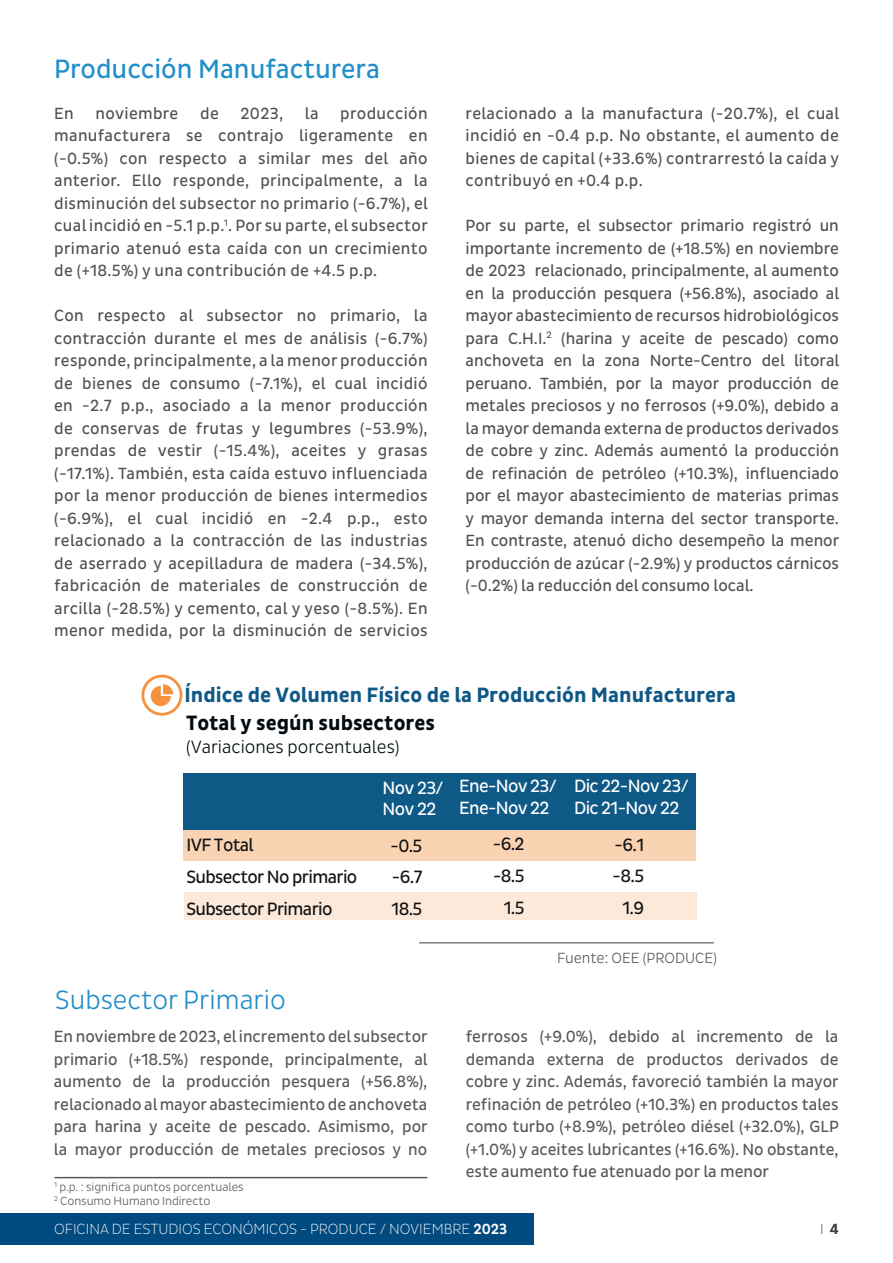
<style>
.page{position:relative;width:893px;height:1263px;background:#fff}
.page>*{position:absolute;margin:0;border:0;box-sizing:border-box;transform-origin:0 0}
.t1{font:27px "Pluto Sans Cond";color:#228ec8}
.t2{font:300 27px "Pluto Sans Cond";color:#228ec8}
.t3{font:700 21.15px "Pluto Sans Cond";color:#0f5987}
.t4{font:700 21.15px "Pluto Sans Cond";color:#020c10}
.t5{font:18.15px/31.7px "Pluto Sans Cond";letter-spacing:-.035em;color:#111416}
.t6{font:18.15px/21.8px "Pluto Sans Cond";letter-spacing:-.035em;color:#fff}
.t7{font:300 18.15px "Pluto Sans Cond";color:#020c10}
.t8{font:16.5px/22.5px "Pluto Sans Cond";letter-spacing:.02em;color:#4f5152;text-align:justify}
.t9{font:16.5px/22.5px "Pluto Sans Cond";color:#57585a;text-align:justify}
.t10{font:300 15px "Pluto Sans Cond Ex";color:#fff}
.t11{font:300 15px "Pluto Sans Cond";color:#57585a}
.t12{font:300 15px "Pluto Sans Cond Ex";color:#3e3e3f}
.t13{font:300 12px "Pluto Sans Cond";color:#57585a}
.s1{font-family:"Pluto Sans Cond";font-weight:500}
.s2{font-family:"Pluto Sans Cond";font-weight:700}
</style>
<div class="page">
<div style="left:0;top:1213px;width:534px;height:32px;background:#004a7f"></div>
<hr style="left:892px;top:1213px;width:1px;height:32px;background:#004a7f">
<div style="left:183px;top:829px;width:513px;height:32px;background:#fad3b2"></div>
<div style="left:185px;top:892px;width:512px;height:28px;background:#fce9d9"></div>
<div style="left:183px;top:773px;width:513px;height:56px;background:#0f5987"></div>
<div style="left:141px;top:675px;width:41px;height:41px;border:3px solid #f4923e;border-radius:50%"></div>
<svg style="left:151px;top:684px;width:22px;height:22px"></svg>
<hr style="left:419px;top:942px;width:295px;height:1px;background:#57585a">
<hr style="left:55px;top:1177px;width:372px;height:1px;background:#57585a">
<p class="t1" style="left:54px;top:54px;width:327px">Producción Manufacturera</p>
<p class="t8" style="left:54px;top:102px;width:375px;text-indent:286px">producción manufacturera se contrajo ligeramente en (-0.5%) con respecto a similar mes del año anterior. Ello responde, principalmente, a la disminución del subsector no primario (-6.7%), el cual incidió en -5.1 p.p.<sup>1</sup>. Por su parte, el subsector primario atenuó esta caída con un crecimiento de (+18.5%) y una contribución de +4.5 p.p.</p>
<p class="t8" style="left:54px;top:305px;width:375px">Con respecto al subsector no primario, la contracción durante el mes de análisis (-6.7%) responde, principalmente, a la menor producción de bienes de consumo (-7.1%), el cual incidió en -2.7 p.p., asociado a la menor producción de conservas de frutas y legumbres (-53.9%), prendas de vestir (-15.4%), aceites y grasas (-17.1%). También, esta caída estuvo influenciada por la menor producción de bienes intermedios (-6.9%), el cual incidió en -2.4 p.p., esto relacionado a la contracción de las industrias de aserrado y acepilladura de madera (-34.5%), fabricación de materiales de construcción de arcilla (-28.5%) y cemento, cal y yeso (-8.5%). En menor medida, por la disminución de servicios</p>
<p class="t8" style="left:54px;top:102px;width:21px">En</p>
<p class="t8" style="left:96px;top:102px;width:84px">noviembre</p>
<p class="t8" style="left:200px;top:102px;width:20px">de</p>
<p class="t8" style="left:241px;top:102px;width:44px">2023,</p>
<p class="t8" style="left:305px;top:102px;width:15px">la</p>
<p class="t8" style="left:466px;top:102px;width:375px">relacionado a la manufactura (-20.7%), el cual incidió en -0.4 p.p. No obstante, el aumento de bienes de capital (+33.6%) contrarrestó la caída y contribuyó en +0.4 p.p.</p>
<p class="t8" style="left:466px;top:215px;width:375px">Por su parte, el subsector primario registró un importante incremento de (+18.5%) en noviembre de 2023 relacionado, principalmente, al aumento en la producción pesquera (+56.8%), asociado al mayor abastecimiento de recursos hidrobiológicos para C.H.I.<sup>2</sup> (harina y aceite de pescado) como anchoveta en la zona Norte-Centro del litoral peruano. También, por la mayor producción de metales preciosos y no ferrosos (+9.0%), debido a la mayor demanda externa de productos derivados de cobre y zinc. Además aumentó la producción de refinación de petróleo (+10.3%), influenciado por el mayor abastecimiento de materias primas y mayor demanda interna del sector transporte.<br>En contraste, atenuó dicho desempeño la menor producción de azúcar (-2.9%) y productos cárnicos (-0.2%) la reducción del consumo local.</p>
<p class="t3" style="left:185px;top:683px;width:553px">Índice de Volumen Físico de la Producción Manufacturera</p>
<p class="t4" style="left:186px;top:711px;width:250px">Total y según subsectores</p>
<p class="t7" style="left:186px;top:736px;width:215px">(Variaciones porcentuales)</p>
<p class="t5" style="left:186px;top:830px;width:172px">IVF Total<br>Subsector No primario<br>Subsector Primario</p>
<p class="t2" style="left:55px;top:984px;width:232px">Subsector Primario</p>
<p class="t6" style="left:383px;top:777px;width:63px">Nov 23/<br>Nov 22</p>
<p class="t6" style="left:574px;top:775px;width:116px">Dic 22-Nov 23/<br>Dic 21-Nov 22</p>
<p class="t5" style="left:391px;top:830px;width:33px;text-align:justify">-0.5 -6.7<br>18.5</p>
<p class="t5" style="left:613px;top:829px;width:33px;text-align:center">-6.1 -8.5<br>1.9</p>
<p class="t6" style="left:459px;top:775px;width:99px">Ene-Nov 23/<br>Ene-Nov 22</p>
<p class="t5" style="left:493px;top:829px;width:33px;text-align:right">-6.2 -8.5<br>1.5</p>
<p class="t11" style="left:557px;top:949px;width:162px">Fuente: OEE (PRODUCE)</p>
<p class="t9" style="left:54px;top:1025px;width:375px">En noviembre de 2023, el incremento del subsector primario (+18.5%) responde, principalmente, al aumento de la producción pesquera (+56.8%), relacionado al mayor abastecimiento de anchoveta para harina y aceite de pescado. Asimismo, por la mayor producción de metales preciosos y no</p>
<p class="t9" style="left:466px;top:1025px;width:374px">ferrosos (+9.0%), debido al incremento de la demanda externa de productos derivados de cobre y zinc. Además, favoreció también la mayor refinación de petróleo (+10.3%) en productos tales como turbo (+8.9%), petróleo diésel (+32.0%), GLP (+1.0%) y aceites lubricantes (+16.6%). No obstante, este aumento fue atenuado por la menor</p>
<p class="t13" style="left:54px;top:1179px;width:191px"><sup>1</sup> p.p. : significa puntos porcentuales</p>
<p class="t13" style="left:54px;top:1194px;width:158px"><sup>2</sup> Consumo Humano Indirecto</p>
<p class="t10" style="left:54px;top:1221px;width:455px">OFICINA DE ESTUDIOS ECONÓMICOS - PRODUCE / NOVIEMBRE <span class="s1">2023</span></p>
<p class="t12" style="left:820px;top:1221px;width:20px">I <span class="s2">4</span></p>
</div>
